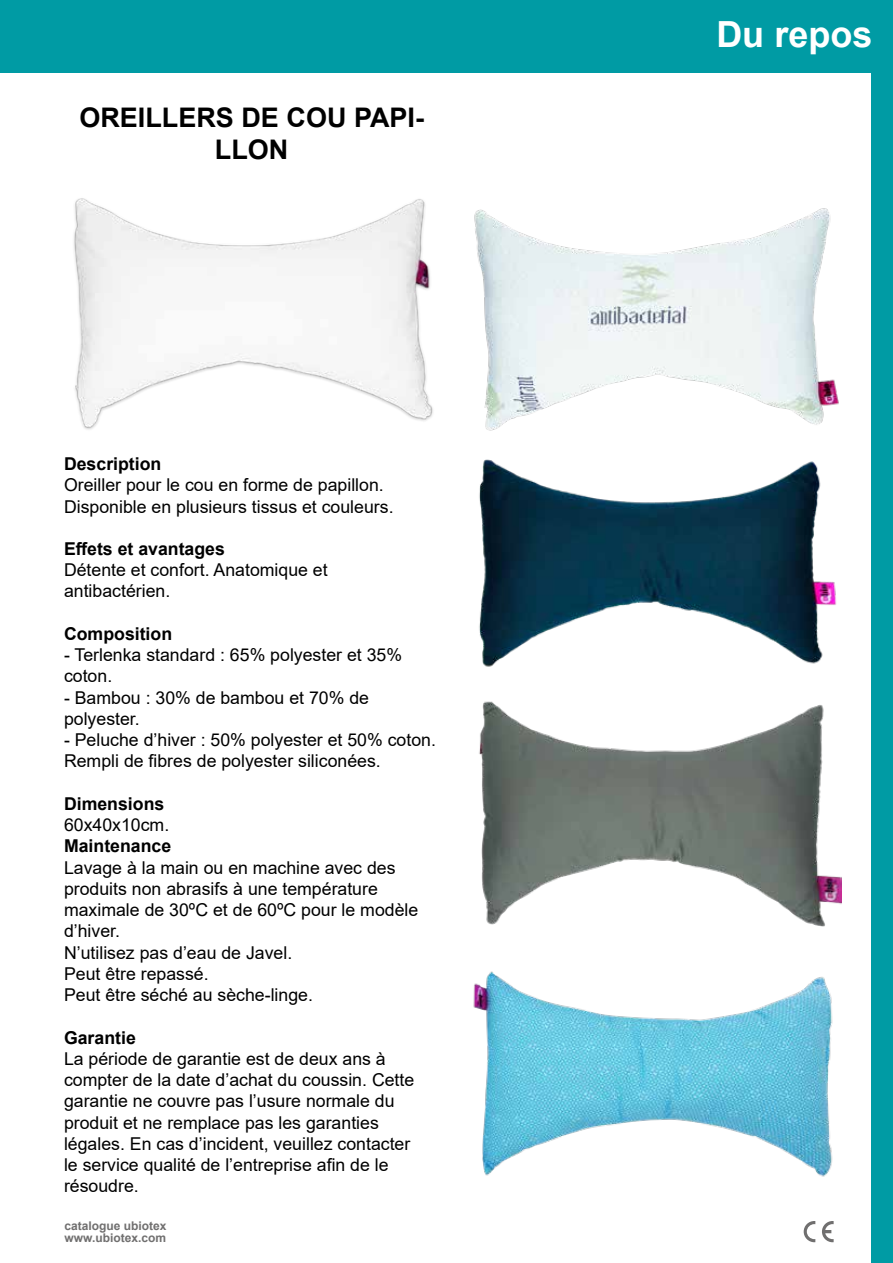
<style>
.page{position:relative;width:893px;height:1263px;background:#fff}
.page>*{position:absolute;margin:0;border:0;box-sizing:border-box;transform-origin:0 0}
.t1{font:700 36px "Arial";color:#fff}
.t2{font:700 27px/32.4px "Arial";color:#000;text-align:center}
.t3{font:17.7px/21.3px "Arial";color:#000}
.t4{font:700 17.7px "Arial";color:#000}
.t5{font:700 12px/12px "Arial";color:#706f6f}
</style>
<div class="page">
<div style="left:0;top:0;width:893px;height:72px;background:#009ba4"></div>
<svg style="left:804px;top:1221px;width:11px;height:21px"></svg>
<svg style="left:822px;top:1221px;width:12px;height:21px"></svg>
<div style="left:872px;top:0;width:21px;height:1263px;background:#009ba4"></div>
<img style="left:74px;top:198px;width:359px;height:232px">
<img style="left:474px;top:208px;width:365px;height:223px">
<img style="left:479px;top:459px;width:358px;height:208px">
<img style="left:479px;top:701px;width:363px;height:225px">
<img style="left:473px;top:971px;width:360px;height:206px">
<h2 class="t2" style="left:79px;top:101px;width:346px">OREILLERS DE COU PAPI-<br>LLON</h2>
<p class="t4" style="left:64px;top:451px;width:99px">Description</p>
<p class="t3" style="left:64px;top:474px;width:331px">Oreiller pour le cou en forme de papillon.<br>Disponible en plusieurs tissus et couleurs.</p>
<p class="t4" style="left:64px;top:536px;width:162px">Effets et avantages</p>
<p class="t3" style="left:64px;top:559px;width:265px">Détente et confort. Anatomique et antibactérien.</p>
<p class="t4" style="left:64px;top:621px;width:110px">Composition</p>
<p class="t3" style="left:64px;top:644px;width:340px">- Terlenka standard : 65% polyester et 35% coton.</p>
<p class="t3" style="left:64px;top:687px;width:307px">- Bambou : 30% de bambou et 70% de polyester.</p>
<p class="t3" style="left:64px;top:729px;width:373px">- Peluche d’hiver : 50% polyester et 50% coton.<br>Rempli de fibres de polyester siliconées.</p>
<p class="t4" style="left:64px;top:791px;width:102px">Dimensions</p>
<p class="t3" style="left:64px;top:814px;width:107px">60x40x10cm.</p>
<p class="t4" style="left:64px;top:834px;width:109px">Maintenance</p>
<p class="t3" style="left:64px;top:857px;width:356px">Lavage à la main ou en machine avec des produits non abrasifs à une température maximale de 30ºC et de 60ºC pour le modèle d’hiver.<br>N’utilisez pas d’eau de Javel.<br>Peut être repassé.<br>Peut être séché au sèche-linge.</p>
<p class="t4" style="left:64px;top:1025px;width:73px">Garantie</p>
<p class="t3" style="left:64px;top:1048px;width:352px">La période de garantie est de deux ans à compter de la date d’achat du coussin. Cette garantie ne couvre pas l’usure normale du produit et ne remplace pas les garanties légales. En cas d’incident, veuillez contacter le service qualité de l’entreprise afin de le résoudre.</p>
<p class="t5" style="left:64px;top:1219px;width:104px">catalogue ubiotex www.ubiotex.com</p>
<h1 class="t1" style="left:716px;top:9px;width:158px">Du repos</h1>
</div>
